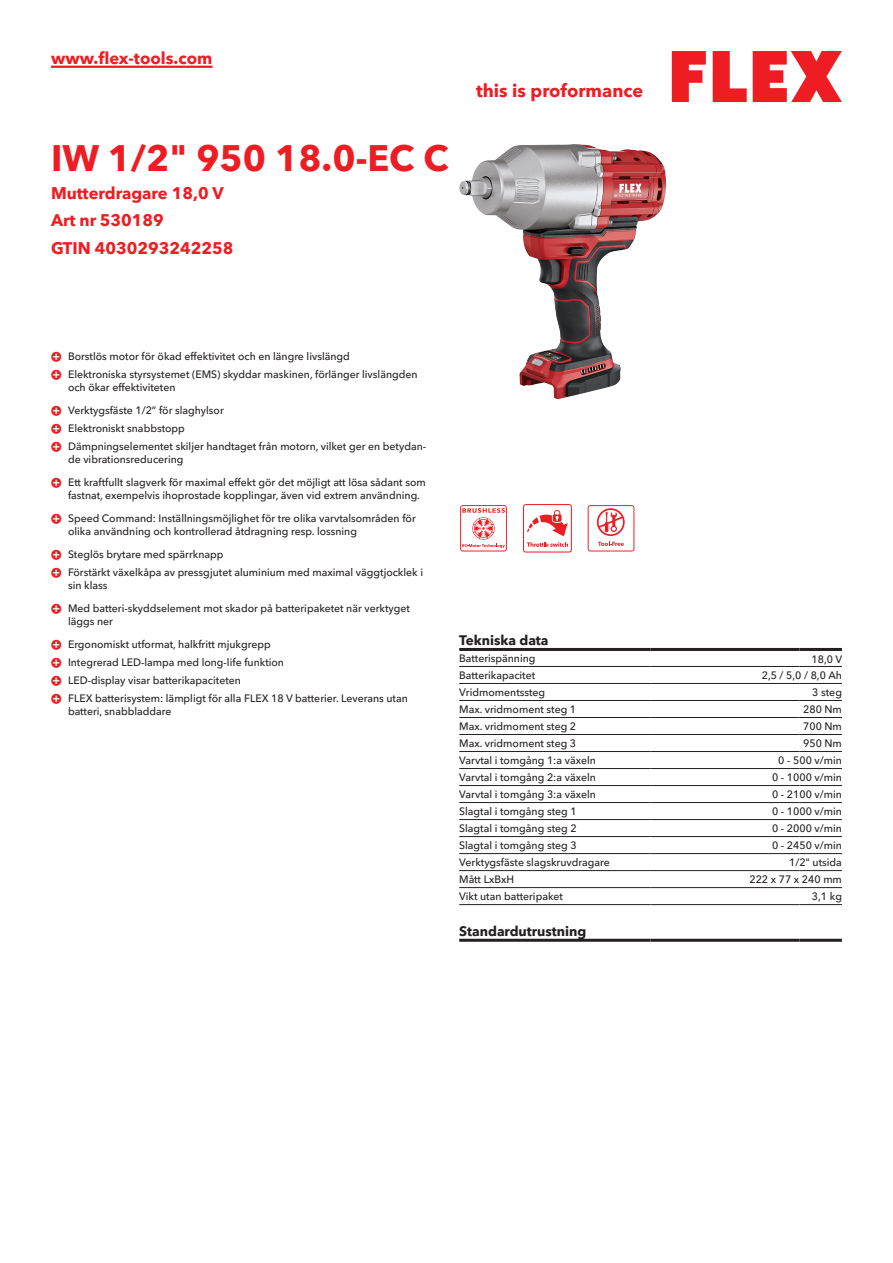
<style>
.page{position:relative;width:893px;height:1263px;background:#fff}
.page>*{position:absolute;margin:0;border:0;box-sizing:border-box;transform-origin:0 0}
.CB_AF_Product-name{font:700 36px "Avenir Next W1 G";color:#ee1d23}
.t1{font:700 18px "Avenir Next W1 G";color:#ee1d23}
.CB_AF_Product-short{font:700 16.5px "Avenir Next W1 G";color:#ee1d23}
.CB_AF_Order-number{font:700 16.5px "Avenir Next W1 G";color:#ee1d23}
.CB_AF_Table-headline{font:700 13.5px "Avenir Next W1 G";color:#231f20}
.CB_AF_Table-specific{font:500 10.5px/12.6px "Avenir Next W1 G";color:#231f20}
</style>
<div class="page">
<svg style="left:672px;top:51px;width:34px;height:51px"></svg>
<svg style="left:713px;top:51px;width:34px;height:51px"></svg>
<svg style="left:753px;top:51px;width:89px;height:51px"></svg>
<hr style="left:51px;top:66px;width:162px;height:2px;background:#ee1d23">
<img style="left:459px;top:144px;width:162px;height:255px">
<hr style="left:459px;top:666px;width:192px;height:1px;background:#231f20">
<hr style="left:651px;top:666px;width:148px;height:1px;background:#231f20">
<hr style="left:799px;top:666px;width:43px;height:1px;background:#231f20">
<hr style="left:459px;top:683px;width:192px;height:1px;background:#231f20">
<hr style="left:651px;top:683px;width:148px;height:1px;background:#231f20">
<hr style="left:799px;top:683px;width:43px;height:1px;background:#231f20">
<hr style="left:459px;top:700px;width:192px;height:1px;background:#231f20">
<hr style="left:651px;top:700px;width:148px;height:1px;background:#231f20">
<hr style="left:799px;top:700px;width:43px;height:1px;background:#231f20">
<hr style="left:459px;top:717px;width:192px;height:1px;background:#231f20">
<hr style="left:651px;top:717px;width:148px;height:1px;background:#231f20">
<hr style="left:799px;top:717px;width:43px;height:1px;background:#231f20">
<hr style="left:459px;top:734px;width:192px;height:1px;background:#231f20">
<hr style="left:651px;top:734px;width:148px;height:1px;background:#231f20">
<hr style="left:799px;top:734px;width:43px;height:1px;background:#231f20">
<hr style="left:459px;top:751px;width:192px;height:1px;background:#231f20">
<hr style="left:651px;top:751px;width:148px;height:1px;background:#231f20">
<hr style="left:799px;top:751px;width:43px;height:1px;background:#231f20">
<hr style="left:459px;top:768px;width:192px;height:1px;background:#231f20">
<hr style="left:651px;top:768px;width:148px;height:1px;background:#231f20">
<hr style="left:799px;top:768px;width:43px;height:1px;background:#231f20">
<hr style="left:459px;top:785px;width:192px;height:1px;background:#231f20">
<hr style="left:651px;top:785px;width:148px;height:1px;background:#231f20">
<hr style="left:799px;top:785px;width:43px;height:1px;background:#231f20">
<hr style="left:459px;top:802px;width:192px;height:1px;background:#231f20">
<hr style="left:651px;top:802px;width:148px;height:1px;background:#231f20">
<hr style="left:799px;top:802px;width:43px;height:1px;background:#231f20">
<hr style="left:459px;top:819px;width:192px;height:1px;background:#231f20">
<hr style="left:651px;top:819px;width:148px;height:1px;background:#231f20">
<hr style="left:799px;top:819px;width:43px;height:1px;background:#231f20">
<hr style="left:459px;top:836px;width:192px;height:1px;background:#231f20">
<hr style="left:651px;top:836px;width:148px;height:1px;background:#231f20">
<hr style="left:799px;top:836px;width:43px;height:1px;background:#231f20">
<hr style="left:459px;top:853px;width:192px;height:1px;background:#231f20">
<hr style="left:651px;top:853px;width:148px;height:1px;background:#231f20">
<hr style="left:799px;top:853px;width:43px;height:1px;background:#231f20">
<hr style="left:459px;top:870px;width:192px;height:1px;background:#231f20">
<hr style="left:651px;top:870px;width:148px;height:1px;background:#231f20">
<hr style="left:799px;top:870px;width:43px;height:1px;background:#231f20">
<hr style="left:459px;top:887px;width:192px;height:1px;background:#231f20">
<hr style="left:651px;top:887px;width:148px;height:1px;background:#231f20">
<hr style="left:799px;top:887px;width:43px;height:1px;background:#231f20">
<hr style="left:459px;top:904px;width:192px;height:1px;background:#231f20">
<hr style="left:651px;top:904px;width:148px;height:1px;background:#231f20">
<hr style="left:799px;top:904px;width:43px;height:1px;background:#231f20">
<hr style="left:459px;top:648px;width:192px;height:3px;background:#231f20">
<hr style="left:651px;top:648px;width:148px;height:3px;background:#231f20">
<hr style="left:799px;top:648px;width:43px;height:3px;background:#231f20">
<hr style="left:459px;top:939px;width:192px;height:3px;background:#231f20">
<hr style="left:651px;top:939px;width:148px;height:3px;background:#231f20">
<hr style="left:799px;top:939px;width:43px;height:3px;background:#231f20">
<svg style="left:460px;top:505px;width:47px;height:46px"></svg>
<svg style="left:523px;top:504px;width:49px;height:48px"></svg>
<svg style="left:588px;top:505px;width:46px;height:46px"></svg>
<h3 class="CB_AF_Product-short" style="left:51px;top:45px;width:163px">www.flex-tools.com</h3>
<p class="CB_AF_Product-name" style="left:51px;top:130px;width:399px">IW 1/2" 950 18.0-EC C</p>
<p class="CB_AF_Product-short" style="left:51px;top:180px;width:174px">Mutterdragare 18,0 V</p>
<p class="CB_AF_Order-number" style="left:51px;top:207px;width:114px">Art nr 530189</p>
<p class="CB_AF_Order-number" style="left:51px;top:235px;width:184px">GTIN 4030293242258</p>
<h2 class="t1" style="left:476px;top:77px;width:169px">this is proformance</h2>
<p class="CB_AF_Table-specific" style="left:68px;top:349px;width:283px">Borstlös motor för ökad effektivitet och en längre livslängd</p>
<p class="CB_AF_Table-specific" style="left:68px;top:367px;width:351px">Elektroniska styrsystemet (EMS) skyddar maskinen, förlänger livslängden och ökar effektiviteten</p>
<p class="CB_AF_Table-specific" style="left:68px;top:403px;width:157px">Verktygsfäste 1/2” för slaghylsor</p>
<p class="CB_AF_Table-specific" style="left:68px;top:421px;width:118px">Elektroniskt snabbstopp</p>
<p class="CB_AF_Table-specific" style="left:68px;top:439px;width:360px">Dämpningselementet skiljer handtaget från motorn, vilket ger en betydan&shy;de vibrationsreducering</p>
<p class="CB_AF_Table-specific" style="left:68px;top:475px;width:359px">Ett kraftfullt slagverk för maximal effekt gör det möjligt att lösa sådant som fastnat, exempelvis ihoprostade kopplingar, även vid extrem användning.</p>
<p class="CB_AF_Table-specific" style="left:68px;top:511px;width:349px">Speed Command: Inställningsmöjlighet för tre olika varvtalsområden för olika användning och kontrollerad åtdragning resp. lossning</p>
<p class="CB_AF_Table-specific" style="left:68px;top:547px;width:157px">Steglös brytare med spärrknapp</p>
<p class="CB_AF_Table-specific" style="left:68px;top:565px;width:357px">Förstärkt växelkåpa av pressgjutet aluminium med maximal väggtjocklek i sin klass</p>
<p class="CB_AF_Table-specific" style="left:68px;top:601px;width:343px">Med batteri-skyddselement mot skador på batteripaketet när verktyget läggs ner</p>
<p class="CB_AF_Table-specific" style="left:68px;top:637px;width:204px">Ergonomiskt utformat, halkfritt mjukgrepp</p>
<p class="CB_AF_Table-specific" style="left:68px;top:655px;width:217px">Integrerad LED-lampa med long-life funktion</p>
<p class="CB_AF_Table-specific" style="left:68px;top:673px;width:174px">LED-display visar batterikapaciteten</p>
<p class="CB_AF_Table-specific" style="left:68px;top:691px;width:341px">FLEX batterisystem: lämpligt för alla FLEX 18 V batterier. Leverans utan batteri, snabbladdare</p>
<p class="CB_AF_Table-headline" style="left:459px;top:630px;width:91px">Tekniska data</p>
<p class="CB_AF_Table-specific" style="left:459px;top:651px;width:78px">Batterispänning</p>
<p class="CB_AF_Table-specific" style="left:811px;top:652px;width:32px">18,0 V</p>
<p class="CB_AF_Table-specific" style="left:459px;top:668px;width:77px">Batterikapacitet</p>
<p class="CB_AF_Table-specific" style="left:762px;top:668px;width:82px">2,5 / 5,0 / 8,0 Ah</p>
<p class="CB_AF_Table-specific" style="left:459px;top:685px;width:87px">Vridmomentssteg</p>
<p class="CB_AF_Table-specific" style="left:812px;top:685px;width:31px">3 steg</p>
<p class="CB_AF_Table-specific" style="left:459px;top:702px;width:118px">Max. vridmoment steg 1</p>
<p class="CB_AF_Table-specific" style="left:803px;top:702px;width:40px">280 Nm</p>
<p class="CB_AF_Table-specific" style="left:459px;top:719px;width:118px">Max. vridmoment steg 2</p>
<p class="CB_AF_Table-specific" style="left:803px;top:719px;width:40px">700 Nm</p>
<p class="CB_AF_Table-specific" style="left:459px;top:736px;width:118px">Max. vridmoment steg 3</p>
<p class="CB_AF_Table-specific" style="left:803px;top:736px;width:40px">950 Nm</p>
<p class="CB_AF_Table-specific" style="left:459px;top:753px;width:138px">Varvtal i tomgång 1:a växeln</p>
<p class="CB_AF_Table-specific" style="left:778px;top:753px;width:65px">0 - 500 v/min</p>
<p class="CB_AF_Table-specific" style="left:459px;top:770px;width:138px">Varvtal i tomgång 2:a växeln</p>
<p class="CB_AF_Table-specific" style="left:772px;top:770px;width:71px">0 - 1000 v/min</p>
<p class="CB_AF_Table-specific" style="left:459px;top:787px;width:138px">Varvtal i tomgång 3:a växeln</p>
<p class="CB_AF_Table-specific" style="left:772px;top:787px;width:71px">0 - 2100 v/min</p>
<p class="CB_AF_Table-specific" style="left:459px;top:804px;width:119px">Slagtal i tomgång steg 1</p>
<p class="CB_AF_Table-specific" style="left:772px;top:804px;width:71px">0 - 1000 v/min</p>
<p class="CB_AF_Table-specific" style="left:459px;top:821px;width:119px">Slagtal i tomgång steg 2</p>
<p class="CB_AF_Table-specific" style="left:772px;top:821px;width:71px">0 - 2000 v/min</p>
<p class="CB_AF_Table-specific" style="left:459px;top:838px;width:119px">Slagtal i tomgång steg 3</p>
<p class="CB_AF_Table-specific" style="left:772px;top:838px;width:71px">0 - 2450 v/min</p>
<p class="CB_AF_Table-specific" style="left:459px;top:855px;width:152px">Verktygsfäste slagskruvdragare</p>
<p class="CB_AF_Table-specific" style="left:789px;top:855px;width:54px">1/2" utsida</p>
<p class="CB_AF_Table-specific" style="left:459px;top:872px;width:56px">Mått LxBxH</p>
<p class="CB_AF_Table-specific" style="left:749px;top:872px;width:94px">222 x 77 x 240 mm</p>
<p class="CB_AF_Table-specific" style="left:459px;top:889px;width:105px">Vikt utan batteripaket</p>
<p class="CB_AF_Table-specific" style="left:812px;top:889px;width:32px">3,1 kg</p>
<p class="CB_AF_Table-headline" style="left:459px;top:920px;width:129px">Standardutrustning</p>
</div>
